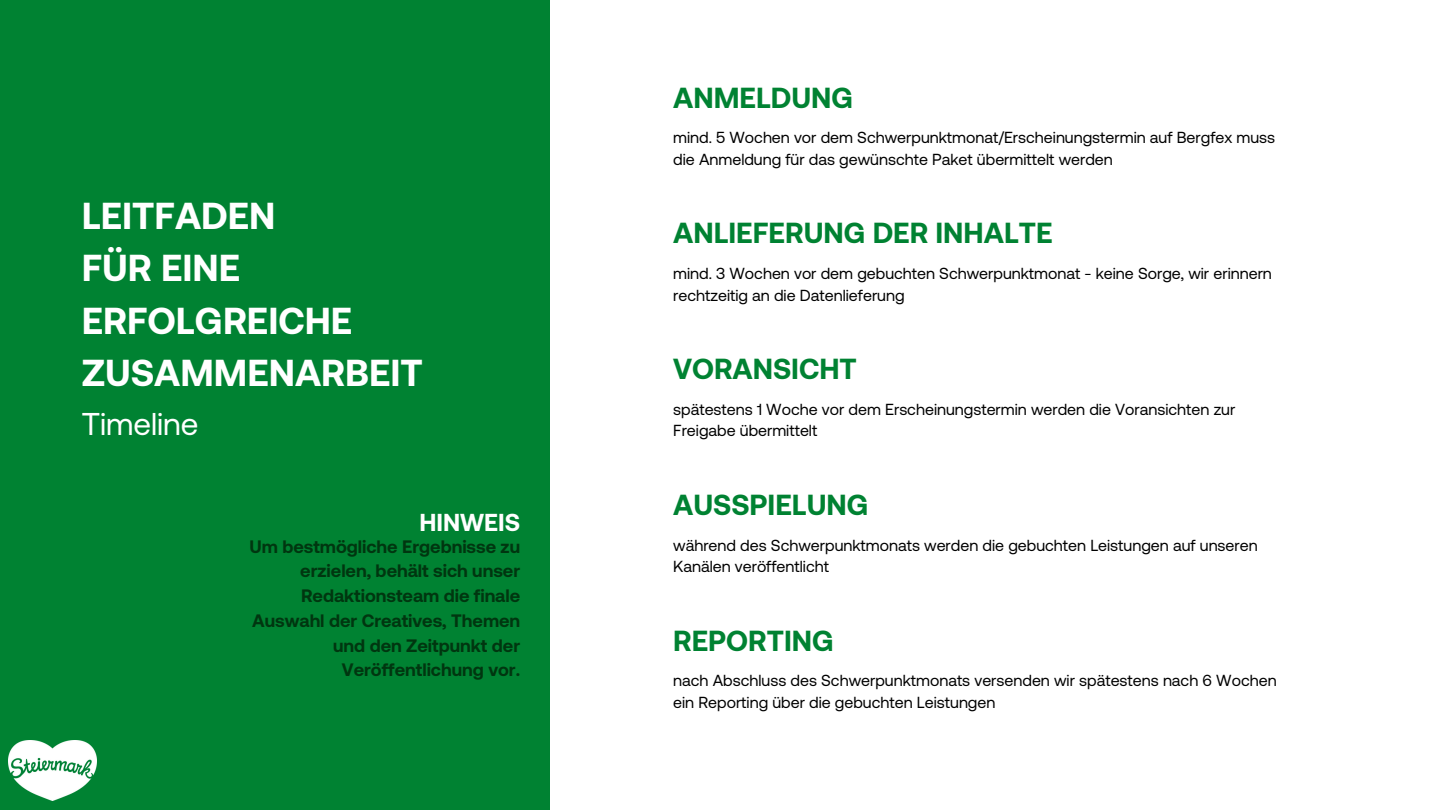
<style>
.page{position:relative;width:1440px;height:810px;background:#fff}
.page>*{position:absolute;margin:0;border:0;box-sizing:border-box;transform-origin:0 0}
.t1{font:700 37.5px/52.5px "Aeonik";color:#fff}
.t2{font:31.5px "Aeonik";color:#fff}
.t3{font:700 29px "Aeonik";color:#008232}
.t4{font:700 24.5px "Aeonik";color:#fff}
.t5{font:700 18px/24.8px "Aeonik";color:#003610;text-align:right}
.t6{font:16px/21.8px "Aeonik";color:#000}
</style>
<div class="page">
<div style="left:0;top:0;width:549px;height:810px;background:#008232"></div>
<img style="left:9px;top:741px;width:88px;height:60px">
<p class="t1" style="left:82px;top:189px;width:195px">LEITFADEN</p>
<p class="t1" style="left:82px;top:241px;width:343px">FÜR EINE<br>ERFOLGREICHE<br>ZUSAMMENARBEIT</p>
<p class="t2" style="left:82px;top:406px;width:118px">Timeline</p>
<p class="t4" style="left:419px;top:509px;width:102px">HINWEIS</p>
<p class="t5" style="left:249px;top:534px;width:272px">Um bestmögliche Ergebnisse zu erzielen, behält sich unser<br>Redaktionsteam die finale<br>Auswahl der Creatives, Themen und den Zeitpunkt der<br>Veröffentlichung vor.</p>
<p class="t3" style="left:673px;top:81px;width:182px">ANMELDUNG</p>
<p class="t6" style="left:673px;top:126px;width:604px">mind. 5 Wochen vor dem Schwerpunktmonat/Erscheinungstermin auf Bergfex muss die Anmeldung für das gewünschte Paket übermittelt werden</p>
<p class="t3" style="left:673px;top:216px;width:381px">ANLIEFERUNG DER INHALTE</p>
<p class="t6" style="left:673px;top:262px;width:600px">mind. 3 Wochen vor dem gebuchten Schwerpunktmonat - keine Sorge, wir erinnern rechtzeitig an die Datenlieferung</p>
<p class="t3" style="left:673px;top:352px;width:185px">VORANSICHT</p>
<p class="t6" style="left:673px;top:398px;width:564px">spätestens 1 Woche vor dem Erscheinungstermin werden die Voransichten zur<br>Freigabe übermittelt</p>
<p class="t3" style="left:673px;top:488px;width:197px">AUSSPIELUNG</p>
<p class="t6" style="left:673px;top:534px;width:586px">während des Schwerpunktmonats werden die gebuchten Leistungen auf unseren<br>Kanälen veröffentlicht</p>
<p class="t3" style="left:673px;top:624px;width:162px">REPORTING</p>
<p class="t6" style="left:673px;top:670px;width:605px">nach Abschluss des Schwerpunktmonats versenden wir spätestens nach 6 Wochen ein Reporting über die gebuchten Leistungen</p>
</div>
